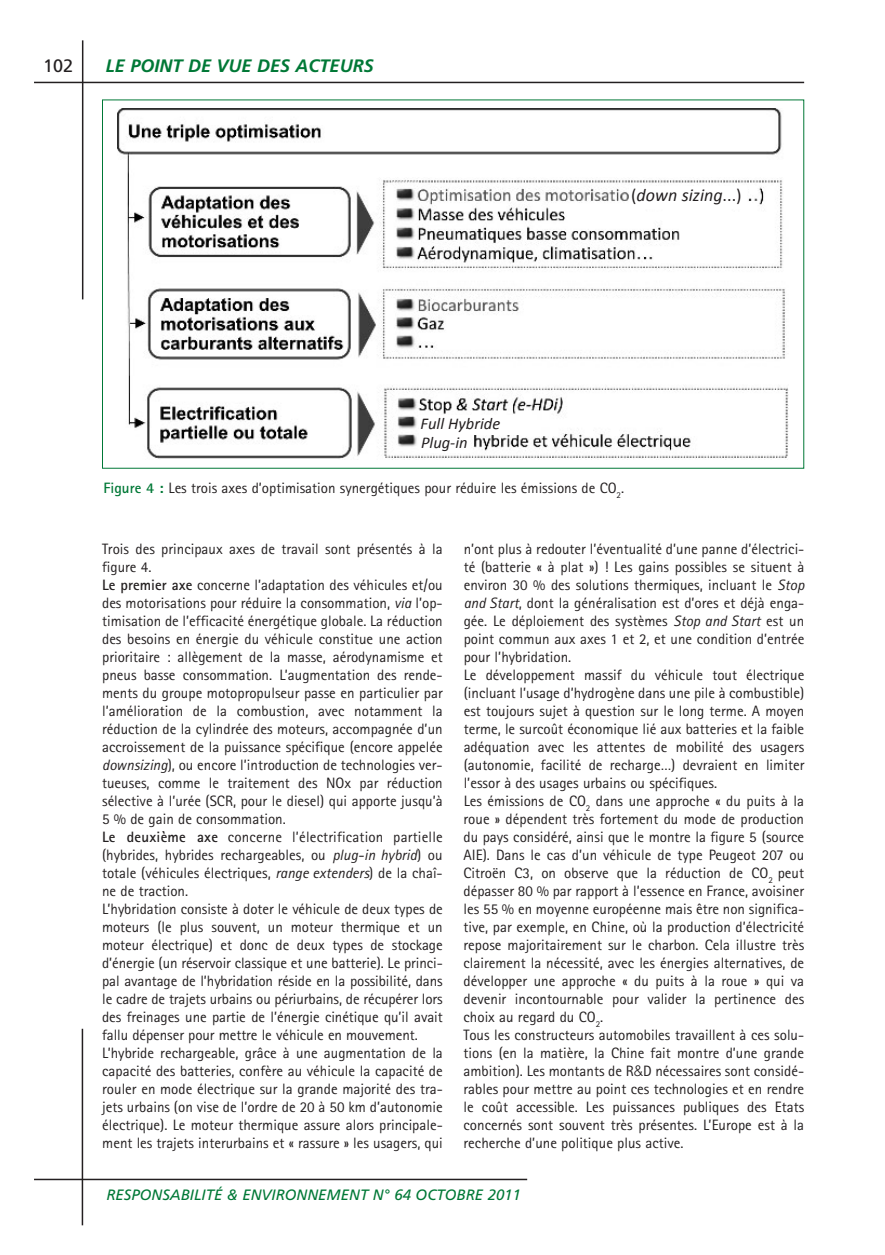
<style>
.page{position:relative;width:885px;height:1255px;background:#fff}
.page>*{position:absolute;margin:0;border:0;box-sizing:border-box;transform-origin:0 0}
.t1{font:italic 700 18px "Frutiger";color:#007836}
.t2{font:italic 18px "Calibri";color:#231f20}
.t3{font:18px "Frutiger";color:#231f20}
.t4{font:italic 16.5px/18.8px "Calibri";color:#231f20}
.t5{font:15px/18px "Rotis Sans Serif";color:#231f20}
.t6{font:italic 15px "Frutiger";color:#007836}
.s1{font-style:normal}
.s2{font-weight:700;color:#007836}
.s3{font-weight:700}
.s4{font-style:italic}
.s5{font-family:"Helvetica Neue";font-weight:300}
</style>
<div class="page">
<hr style="left:34px;top:82px;width:770px;height:1px;background:#231f20">
<hr style="left:82px;top:40px;width:1px;height:259px;background:#231f20">
<hr style="left:82px;top:1028px;width:1px;height:197px;background:#231f20">
<hr style="left:34px;top:1178px;width:493px;height:2px;background:#231f20">
<img style="left:118px;top:108px;width:670px;height:352px">
<div style="left:629px;top:186px;width:117px;height:23px;background:#fff"></div>
<div style="left:419px;top:415px;width:117px;height:19px;background:#fff"></div>
<div style="left:419px;top:433px;width:51px;height:20px;background:#fff"></div>
<p class="t3" style="left:43px;top:59px;width:32px">102</p>
<p class="t1" style="left:106px;top:58px;width:269px">LE POINT DE VUE DES ACTEURS</p>
<p class="t2" style="left:631px;top:184px;width:112px"><span class="s1">(</span>down sizing<span class="s1">...)</span></p>
<p class="t4" style="left:420px;top:414px;width:81px">Full Hybride<br>Plug-in</p>
<p class="t5" style="left:104px;top:480px;width:522px"><span class="s2">Figure 4 :</span> Les trois axes d’optimisation synergétiques pour réduire les émissions de CO<sub>2</sub>.</p>
<p class="t5" style="left:102px;top:541px;width:342px">Trois des principaux axes de travail sont présentés à la figure 4.<br><span class="s3">Le premier axe</span> concerne l’adaptation des véhicules et/ou des motorisations pour réduire la consommation, <span class="s4">via</span> l’op&shy;timisation de l’efficacité énergétique globale. La réduction des besoins en énergie du véhicule constitue une action prioritaire : allègement de la masse, aérodynamisme et pneus basse consommation. L’augmentation des rende&shy;ments du groupe motopropulseur passe en particulier par l’amélioration de la combustion, avec notamment la réduction de la cylindrée des moteurs, accompagnée d’un accroissement de la puissance spécifique (encore appelée <span class="s4">downsizing</span>), ou encore l’introduction de technologies ver&shy;tueuses, comme le traitement des NOx par réduction sélective à l’urée (SCR, pour le diesel) qui apporte jusqu’à 5 % de gain de consommation.<br><span class="s3">Le deuxième axe</span> concerne l’électrification partielle (hybrides, hybrides rechargeables, ou <span class="s4">plug-in hybrid</span>) ou totale (véhicules électriques, <span class="s4">range extenders</span>) de la chaî&shy;ne de traction.<br>L’hybridation consiste à doter le véhicule de deux types de moteurs (le plus souvent, un moteur thermique et un moteur électrique) et donc de deux types de stockage d’énergie (un réservoir classique et une batterie). Le princi&shy;pal avantage de l’hybridation réside en la possibilité, dans le cadre de trajets urbains ou périurbains, de récupérer lors des freinages une partie de l’énergie cinétique qu’il avait fallu dépenser pour mettre le véhicule en mouvement.<br>L’hybride rechargeable, grâce à une augmentation de la capacité des batteries, confère au véhicule la capacité de rouler en mode électrique sur la grande majorité des tra&shy;jets urbains (on vise de l’ordre de 20 à 50 km d’autonomie électrique). Le moteur thermique assure alors principale&shy;ment les trajets interurbains et « rassure » les usagers, qui</p>
<p class="t5" style="left:463px;top:541px;width:342px">n’ont plus à redouter l’éventualité d’une panne d’électrici&shy;té (batterie « à plat ») ! Les gains possibles se situent à environ 30 % des solutions thermiques, incluant le <span class="s4">Stop and Start</span>, dont la généralisation est d’ores et déjà enga&shy;gée. Le déploiement des systèmes <span class="s4">Stop and Start</span> est un point commun aux axes 1 et 2, et une condition d’entrée pour l’hybridation.<br>Le développement massif du véhicule tout électrique (incluant l’usage d’hydrogène dans une pile à combustible) est toujours sujet à question sur le long terme. A moyen terme, le surcoût économique lié aux batteries et la faible adéquation avec les attentes de mobilité des usagers (autonomie, facilité de recharge…) devraient en limiter l’essor à des usages urbains ou spécifiques.<br>Les émissions de CO<sub>2</sub> dans une approche « du puits à la roue » dépendent très fortement du mode de production du pays considéré, ainsi que le montre la figure 5 (source AIE). Dans le cas d’un véhicule de type Peugeot 207 ou Citroën C3, on observe que la réduction de CO<sub>2</sub> peut dépasser 80 % par rapport à l’essence en France, avoisiner les 55 % en moyenne européenne mais être non significa&shy;tive, par exemple, en Chine, où la production d’électricité repose majoritairement sur le charbon. Cela illustre très clairement la nécessité, avec les énergies alternatives, de développer une approche « du puits à la roue » qui va devenir incontournable pour valider la pertinence des choix au regard du CO<sub>2</sub>.<br>Tous les constructeurs automobiles travaillent à ces solu&shy;tions (en la matière, la Chine fait montre d’une grande ambition). Les montants de R<span class="s5">&amp;</span>D nécessaires sont considé&shy;rables pour mettre au point ces technologies et en rendre le coût accessible. Les puissances publiques des Etats concernés sont souvent très présentes. L’Europe est à la recherche d’une politique plus active.</p>
<p class="t6" style="left:106px;top:1188px;width:416px">RESPONSABILITÉ &amp; ENVIRONNEMENT N° 64 OCTOBRE 2011</p>
</div>
